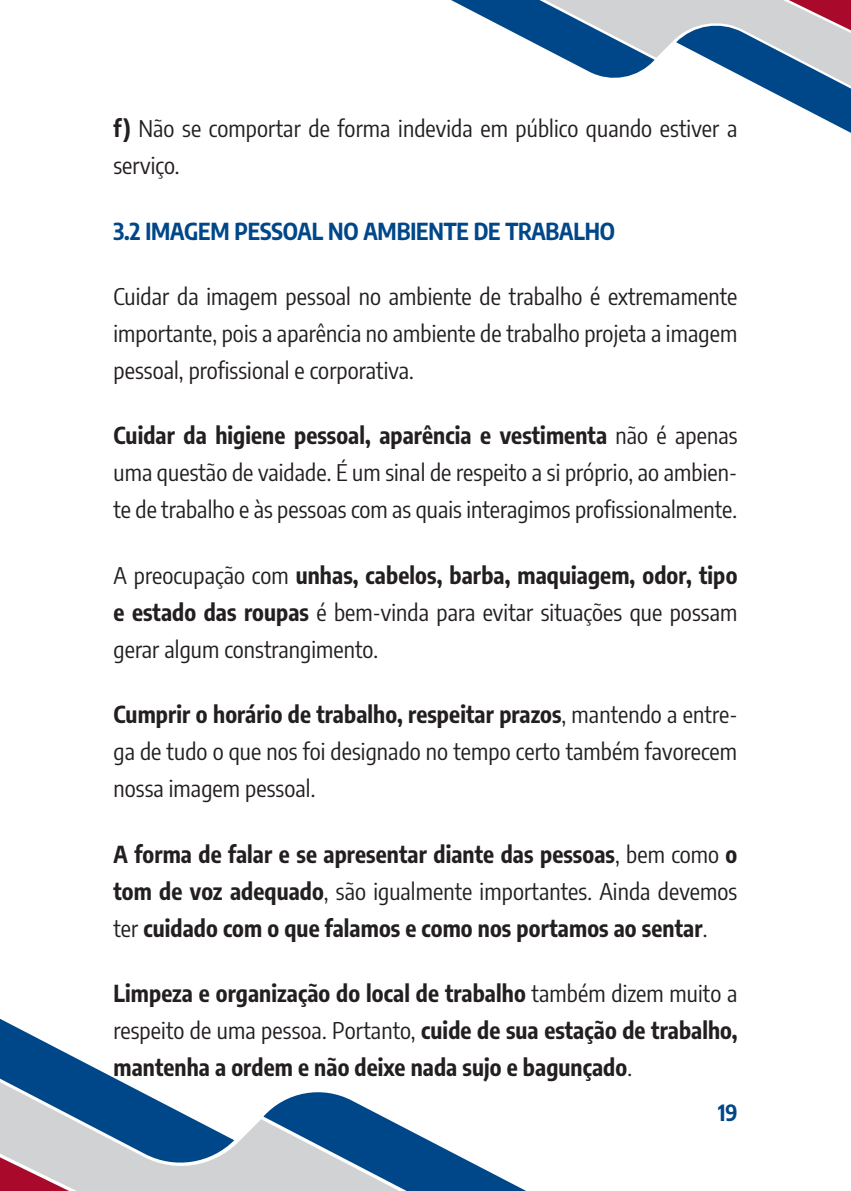
<style>
.page{position:relative;width:851px;height:1191px;background:#fff}
.page>*{position:absolute;margin:0;border:0;box-sizing:border-box;transform-origin:0 0}
.t1{font:23px/37px "Encode Sans Condensed";letter-spacing:.005em;color:#231f20;text-align:justify}
.t2{font:700 23px/37px "Encode Sans Condensed";letter-spacing:.005em;color:#231f20;text-align:justify}
.t3{font:700 23px "Encode Sans Condensed";letter-spacing:-.005em;color:#004789}
.t4{font:700 22px "Encode Sans Condensed";color:#004789}
.s1{font-weight:700}
.s2{font-weight:400}
</style>
<div class="page">
<svg style="left:234px;top:1119px;width:29px;height:72px;fill:#d1d2d4"></svg>
<svg style="left:263px;top:1092px;width:263px;height:99px"></svg>
<svg style="left:0;top:1018px;width:234px;height:173px"></svg>
<svg style="left:451px;top:0;width:399px;height:133px"></svg>
<p class="t1" style="left:113px;top:109px;width:625px"><span class="s1">f)</span> Não se comportar de forma indevida em público quando estiver a serviço.</p>
<p class="t3" style="left:113px;top:213px;width:503px">3.2 IMAGEM PESSOAL NO AMBIENTE DE TRABALHO</p>
<p class="t1" style="left:113px;top:277px;width:625px">Cuidar da imagem pessoal no ambiente de trabalho é extremamente importante, pois a aparência no ambiente de trabalho projeta a imagem pessoal, profissional e corporativa.</p>
<p class="t1" style="left:113px;top:416px;width:625px"><span class="s1">Cuidar da higiene pessoal, aparência e vestimenta</span> não é apenas uma questão de vaidade. É um sinal de respeito a si próprio, ao ambien&shy;te de trabalho e às pessoas com as quais interagimos profissionalmente.</p>
<p class="t1" style="left:113px;top:555px;width:625px">A preocupação com <span class="s1">unhas, cabelos, barba, maquiagem, odor, tipo e estado das roupas</span> é bem-vinda para evitar situações que possam gerar algum constrangimento.</p>
<p class="t1" style="left:113px;top:695px;width:625px"><span class="s1">Cumprir o horário de trabalho, respeitar prazos</span>, mantendo a entre&shy;ga de tudo o que nos foi designado no tempo certo também favorecem nossa imagem pessoal.</p>
<p class="t2" style="left:113px;top:834px;width:625px">A forma de falar e se apresentar diante das pessoas<span class="s2">, bem como</span> o tom de voz adequado<span class="s2">, são igualmente importantes. Ainda devemos ter</span> cuidado com o que falamos e como nos portamos ao sentar<span class="s2">.</span></p>
<p class="t2" style="left:113px;top:973px;width:625px">Limpeza e organização do local de trabalho <span class="s2">também dizem muito a respeito de uma pessoa. Portanto,</span> cuide de sua estação de trabalho, mantenha a ordem e não deixe nada sujo e bagunçado<span class="s2">.</span></p>
<p class="t4" style="left:718px;top:1095px;width:21px">19</p>
</div>
